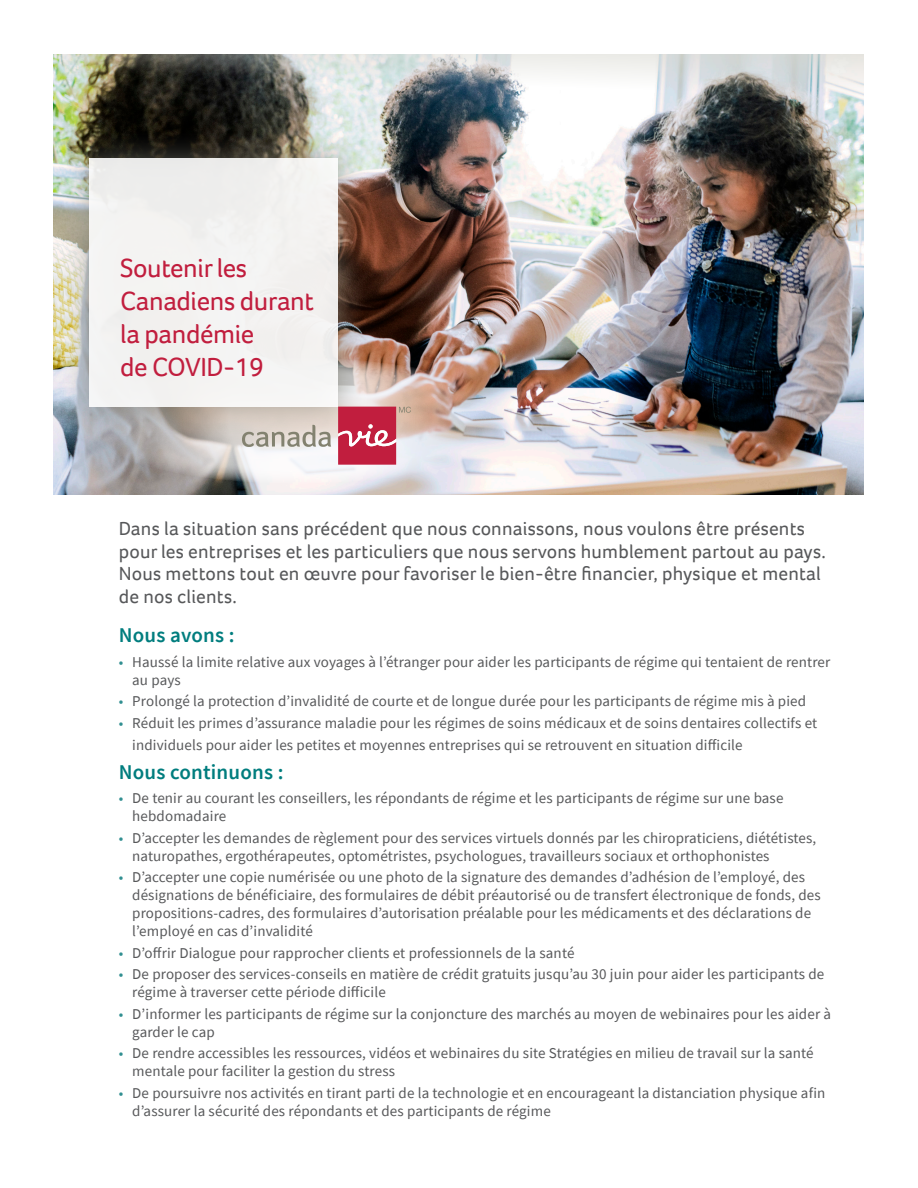
<style>
.page{position:relative;width:918px;height:1188px;background:#fff}
.page>*{position:absolute;margin:0;border:0;box-sizing:border-box;transform-origin:0 0}
.t1{font:27px/33px "Foco";letter-spacing:-.015em;color:#c11e3e}
.Inline_Header_Style{font:600 21px "Source Sans Pro";letter-spacing:.01em;color:#007d7e}
.Subhead{font:19.5px/22.5px "Foco";letter-spacing:.01em;color:#57585a}
.t2{font:15px/18px "Source Sans Pro";letter-spacing:.01em;color:#57585a}
.s1{color:#318f91}
</style>
<div class="page">
<img style="left:53px;top:54px;width:811px;height:441px">
<svg style="left:79px;top:358px;width:438px;height:126px"></svg>
<div style="left:61px;top:129px;width:306px;height:306px;background:#7e7e72;opacity:.75"></div>
<div style="left:89px;top:158px;width:249px;height:249px;background:#f3f2f1"></div>
<img style="left:54px;top:54px;width:810px;height:52px">
<svg style="left:242px;top:425px;width:89px;height:22px;background:#c5bfb5"></svg>
<svg style="left:338px;top:407px;width:73px;height:58px;background:#cd586d"></svg>
<p class="t1" style="left:120px;top:251px;width:195px">Soutenir les<br>Canadiens durant la pandémie<br>de COVID-19</p>
<p class="Subhead" style="left:119px;top:517px;width:709px">Dans la situation sans précédent que nous connaissons, nous voulons être présents pour les entreprises et les particuliers que nous servons humblement partout au pays.<br>Nous mettons tout en œuvre pour favoriser le bien-être financier, physique et mental de nos clients.</p>
<p class="Inline_Header_Style" style="left:119px;top:621px;width:117px">Nous avons :</p>
<p class="t2" style="left:132px;top:653px;width:700px;text-indent:-14px"><span class="s1">•</span> Haussé la limite relative aux voyages à l’étranger pour aider les participants de régime qui tentaient de rentrer au pays</p>
<p class="t2" style="left:119px;top:692px;width:689px"><span class="s1">•</span> Prolongé la protection d’invalidité de courte et de longue durée pour les participants de régime mis à pied</p>
<p class="t2" style="left:132px;top:712px;width:686px;line-height:21.6px;text-indent:-14px"><span class="s1">•</span> Réduit les primes d’assurance maladie pour les régimes de soins médicaux et de soins dentaires collectifs et individuels pour aider les petites et moyennes entreprises qui se retrouvent en situation difficile</p>
<p class="Inline_Header_Style" style="left:119px;top:758px;width:166px">Nous continuons :</p>
<p class="t2" style="left:132px;top:789px;width:653px;text-indent:-14px"><span class="s1">•</span> De tenir au courant les conseillers, les répondants de régime et les participants de régime sur une base hebdomadaire</p>
<p class="t2" style="left:132px;top:829px;width:686px;text-indent:-14px"><span class="s1">•</span> D’accepter les demandes de règlement pour des services virtuels donnés par les chiropraticiens, diététistes, naturopathes, ergothérapeutes, optométristes, psychologues, travailleurs sociaux et orthophonistes</p>
<p class="t2" style="left:132px;top:868px;width:690px;text-indent:-14px"><span class="s1">•</span> D’accepter une copie numérisée ou une photo de la signature des demandes d’adhésion de l’employé, des désignations de bénéficiaire, des formulaires de débit préautorisé ou de transfert électronique de fonds, des propositions-cadres, des formulaires d’autorisation préalable pour les médicaments et des déclarations de l’employé en cas d’invalidité</p>
<p class="t2" style="left:119px;top:944px;width:457px"><span class="s1">•</span> D’offrir Dialogue pour rapprocher clients et professionnels de la santé</p>
<p class="t2" style="left:132px;top:965px;width:694px;text-indent:-14px"><span class="s1">•</span> De proposer des services-conseils en matière de crédit gratuits jusqu’au 30 juin pour aider les participants de régime à traverser cette période difficile</p>
<p class="t2" style="left:132px;top:1005px;width:700px;text-indent:-14px"><span class="s1">•</span> D’informer les participants de régime sur la conjoncture des marchés au moyen de webinaires pour les aider à garder le cap</p>
<p class="t2" style="left:132px;top:1044px;width:683px;text-indent:-14px"><span class="s1">•</span> De rendre accessibles les ressources, vidéos et webinaires du site Stratégies en milieu de travail sur la santé mentale pour faciliter la gestion du stress</p>
<p class="t2" style="left:132px;top:1084px;width:695px;text-indent:-14px"><span class="s1">•</span> De poursuivre nos activités en tirant parti de la technologie et en encourageant la distanciation physique afin d’assurer la sécurité des répondants et des participants de régime</p>
</div>
